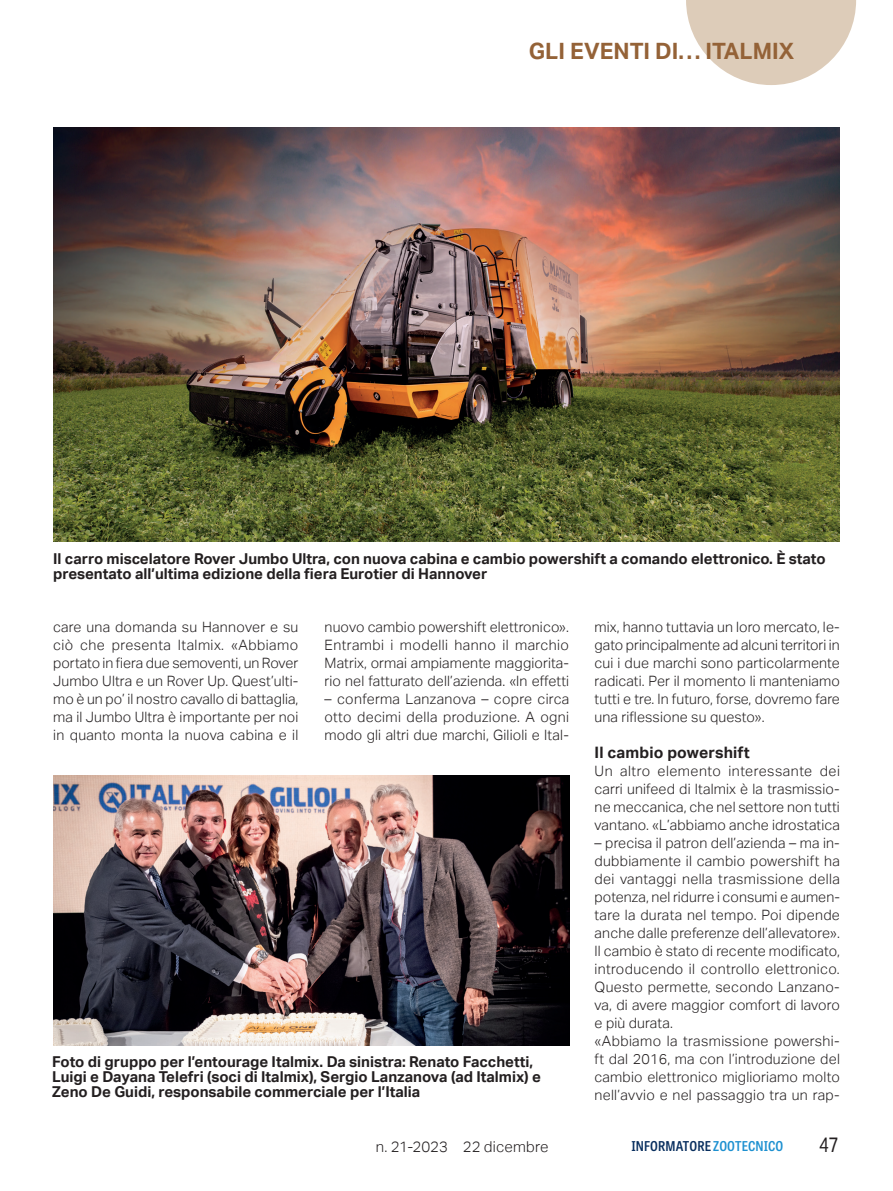
<style>
.page{position:relative;width:893px;height:1191px;background:#fff}
.page>*{position:absolute;margin:0;border:0;box-sizing:border-box;transform-origin:0 0}
.t1{font:700 22.5px "Aktiv Grotesk";color:#946237}
.t2{font:21px "Aktiv Grotesk";color:#231f20;scale:.8 1}
.t3{font:700 15.75px "Aktiv Grotesk";letter-spacing:.01em;color:#231f20}
.t4{font:700 15px/15px "Aktiv Grotesk";color:#231f20}
.t5{font:300 15px "Aktiv Grotesk";letter-spacing:.005em;color:#231f20}
.t6{font:300 14.25px/18px "Aktiv Grotesk";letter-spacing:.01em;color:#231f20;text-align:justify}
.t7{font:600 semi-condensed 13.5px "Tablet Gothic";letter-spacing:.01em;color:#082e5e}
.s1{color:#1d90d0}
</style>
<div class="page">
<svg style="left:686px;top:0;width:170px;height:85px"></svg>
<img style="left:53px;top:128px;width:787px;height:414px">
<img style="left:53px;top:776px;width:516px;height:270px">
<h1 class="t1" style="left:529px;top:38px;width:267px">GLI EVENTI DI… ITALMIX</h1>
<p class="t4" style="left:53px;top:551px;width:774px">Il carro miscelatore Rover Jumbo Ultra, con nuova cabina e cambio powershift a comando elettronico. È stato presentato all’ultima edizione della fiera Eurotier di Hannover</p>
<p class="t6" style="left:53px;top:618px;width:247px">care una domanda su Hannover e su ciò che presenta Italmix. «Abbiamo portato in fiera due semoventi, un Rover Jumbo Ultra e un Rover Up. Quest’ulti&shy;mo è un po’ il nostro cavallo di battaglia, ma il Jumbo Ultra è importante per noi in quanto monta la nuova cabina e il</p>
<p class="t6" style="left:325px;top:618px;width:246px">nuovo cambio powershift elettronico».<br>Entrambi i modelli hanno il marchio Matrix, ormai ampiamente maggiorita&shy;rio nel fatturato dell’azienda. «In effetti</p>
<p class="t6" style="left:325px;top:690px;width:246px">– conferma Lanzanova – copre circa otto decimi della produzione. A ogni modo gli altri due marchi, Gilioli e Ital-</p>
<p class="t4" style="left:52px;top:1054px;width:490px">Foto di gruppo per l’entourage Italmix. Da sinistra: Renato Facchetti,<br>Luigi e Dayana Telefri (soci di Italmix), Sergio Lanzanova (ad Italmix) e<br>Zeno De Guidi, responsabile commerciale per l’Italia</p>
<p class="t6" style="left:595px;top:618px;width:247px">mix, hanno tuttavia un loro mercato, le&shy;gato principalmente ad alcuni territori in cui i due marchi sono particolarmente radicati. Per il momento li manteniamo tutti e tre. In futuro, forse, dovremo fare una riflessione su questo».</p>
<p class="t3" style="left:595px;top:743px;width:157px">Il cambio powershift</p>
<p class="t6" style="left:595px;top:762px;width:247px">Un altro elemento interessante dei carri unifeed di Italmix è la trasmissio&shy;ne meccanica, che nel settore non tutti vantano. «L’abbiamo anche idrostatica</p>
<p class="t6" style="left:595px;top:834px;width:247px;text-align:left">– precisa il patron dell’azienda – ma in&shy;dubbiamente il cambio powershift ha dei vantaggi nella trasmissione della potenza, nel ridurre i consumi e aumen&shy;tare la durata nel tempo. Poi dipende anche dalle preferenze dell’allevatore».<br>Il cambio è stato di recente modificato, introducendo il controllo elettronico.<br>Questo permette, secondo Lanzano&shy;va, di avere maggior comfort di lavoro e più durata.<br>«Abbiamo la trasmissione powershi&shy;ft dal 2016, ma con l’introduzione del cambio elettronico miglioriamo molto nell’avvio e nel passaggio tra un rap-</p>
<p class="t5" style="left:376px;top:1138px;width:174px">n. 21-2023 22 dicembre</p>
<p class="t7" style="left:631px;top:1137px;width:153px">INFORMATORE <span class="s1">ZOOTECNICO</span></p>
<h2 class="t2" style="left:819px;top:1132px;width:26px">47</h2>
</div>
